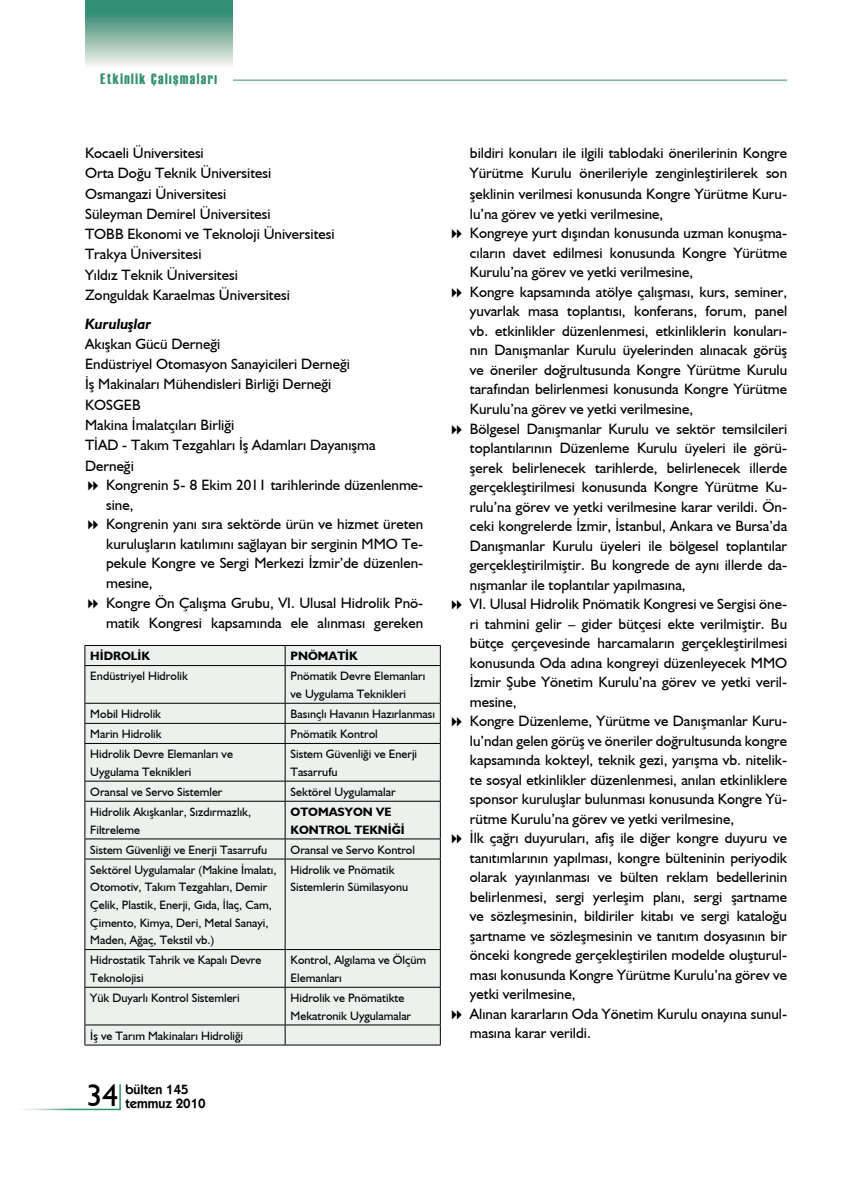
<style>
.page{position:relative;width:851px;height:1191px;background:#fff}
.page>*{position:absolute;margin:0;border:0;box-sizing:border-box;transform-origin:0 0}
.t1{font:31.5px "Humanist 521 BT";color:#000}
.t2{font:15px/19.5px "Humanist 521 BT";color:#000}
.t3{font:15px "Haettenschweiler";letter-spacing:.1em;color:#339072}
.t4{font:italic 700 15px "Humanist 521 BT";color:#000}
.t5{font:600 13.5px/13.5px "Kabel IT Cby BT";color:#000}
.t6{font:12.15px/17.5px "Humanist 521 BT";color:#000}
.t7{font:700 12.15px/17.5px "Humanist 521 BT";color:#000}
</style>
<div class="page">
<hr style="left:161px;top:80px;width:626px;height:1px;background:#339072">
<svg style="left:85px;top:0;width:147px;height:81px"></svg>
<hr style="left:119px;top:1084px;width:2px;height:25px;background:#339072">
<hr style="left:20px;top:1108px;width:101px;height:2px;background:#fff">
<div style="left:86px;top:646px;width:354px;height:398px;background:#ecf1ed"></div>
<hr style="left:85px;top:645px;width:200px;height:1px;background:#000">
<svg style="left:85px;top:646px;width:1px;height:19px"></svg>
<hr style="left:285px;top:645px;width:155px;height:1px;background:#000">
<svg style="left:285px;top:646px;width:1px;height:19px"></svg>
<svg style="left:440px;top:646px;width:1px;height:19px"></svg>
<hr style="left:85px;top:665px;width:200px;height:1px;background:#000">
<hr style="left:85px;top:666px;width:1px;height:37px;background:#000">
<hr style="left:285px;top:665px;width:155px;height:1px;background:#000">
<hr style="left:285px;top:666px;width:1px;height:37px;background:#000">
<hr style="left:440px;top:666px;width:1px;height:37px;background:#000">
<hr style="left:85px;top:703px;width:200px;height:1px;background:#000">
<hr style="left:285px;top:703px;width:155px;height:1px;background:#000">
<hr style="left:85px;top:723px;width:200px;height:1px;background:#000">
<svg style="left:85px;top:703px;width:1px;height:40px"></svg>
<hr style="left:285px;top:723px;width:155px;height:1px;background:#000">
<svg style="left:285px;top:703px;width:1px;height:40px"></svg>
<svg style="left:440px;top:703px;width:1px;height:40px"></svg>
<hr style="left:85px;top:743px;width:200px;height:1px;background:#000">
<hr style="left:85px;top:744px;width:1px;height:37px;background:#000">
<hr style="left:285px;top:743px;width:155px;height:1px;background:#000">
<hr style="left:285px;top:744px;width:1px;height:37px;background:#000">
<hr style="left:440px;top:744px;width:1px;height:37px;background:#000">
<hr style="left:85px;top:781px;width:200px;height:1px;background:#000">
<svg style="left:85px;top:781px;width:1px;height:20px"></svg>
<hr style="left:285px;top:781px;width:155px;height:1px;background:#000">
<svg style="left:285px;top:781px;width:1px;height:20px"></svg>
<svg style="left:440px;top:781px;width:1px;height:20px"></svg>
<hr style="left:85px;top:801px;width:200px;height:1px;background:#000">
<hr style="left:85px;top:801px;width:1px;height:37px;background:#000">
<hr style="left:285px;top:801px;width:155px;height:1px;background:#000">
<hr style="left:285px;top:801px;width:1px;height:37px;background:#000">
<hr style="left:440px;top:801px;width:1px;height:37px;background:#000">
<hr style="left:85px;top:838px;width:200px;height:1px;background:#000">
<svg style="left:85px;top:839px;width:1px;height:19px"></svg>
<hr style="left:285px;top:838px;width:155px;height:1px;background:#000">
<svg style="left:285px;top:839px;width:1px;height:19px"></svg>
<svg style="left:440px;top:839px;width:1px;height:19px"></svg>
<hr style="left:85px;top:858px;width:200px;height:1px;background:#000">
<hr style="left:85px;top:859px;width:1px;height:90px;background:#000">
<hr style="left:285px;top:858px;width:155px;height:1px;background:#000">
<hr style="left:285px;top:859px;width:1px;height:90px;background:#000">
<hr style="left:440px;top:859px;width:1px;height:90px;background:#000">
<hr style="left:85px;top:949px;width:200px;height:1px;background:#000">
<hr style="left:85px;top:950px;width:1px;height:37px;background:#000">
<hr style="left:285px;top:949px;width:155px;height:1px;background:#000">
<hr style="left:285px;top:950px;width:1px;height:37px;background:#000">
<hr style="left:440px;top:950px;width:1px;height:37px;background:#000">
<hr style="left:85px;top:987px;width:200px;height:1px;background:#000">
<hr style="left:85px;top:987px;width:1px;height:37px;background:#000">
<hr style="left:285px;top:987px;width:155px;height:1px;background:#000">
<hr style="left:285px;top:987px;width:1px;height:37px;background:#000">
<hr style="left:440px;top:987px;width:1px;height:37px;background:#000">
<hr style="left:85px;top:1024px;width:200px;height:1px;background:#000">
<svg style="left:85px;top:1025px;width:1px;height:19px"></svg>
<hr style="left:285px;top:1024px;width:155px;height:1px;background:#000">
<svg style="left:285px;top:1025px;width:1px;height:19px"></svg>
<svg style="left:440px;top:1025px;width:1px;height:19px"></svg>
<hr style="left:85px;top:1044px;width:200px;height:1px;background:#000">
<hr style="left:285px;top:1044px;width:155px;height:1px;background:#000">
<p class="t3" style="left:100px;top:69px;width:118px">Etkinlik Çalışmaları</p>
<p class="t2" style="left:85px;top:143px;width:251px;line-height:20.2px">Kocaeli Üniversitesi<br>Orta Doğu Teknik Üniversitesi<br>Osmangazi Üniversitesi<br>Süleyman Demirel Üniversitesi<br>TOBB Ekonomi ve Teknoloji Üniversitesi<br>Trakya Üniversitesi<br>Yıldız Teknik Üniversitesi<br>Zonguldak Karaelmas Üniversitesi</p>
<p class="t4" style="left:85px;top:314px;width:68px">Kuruluşlar</p>
<p class="t2" style="left:85px;top:333px;width:292px;line-height:20.2px">Akışkan Gücü Derneği<br>Endüstriyel Otomasyon Sanayicileri Derneği<br>İş Makinaları Mühendisleri Birliği Derneği<br>KOSGEB<br>Makina İmalatçıları Birliği<br>TİAD - Takım Tezgahları İş Adamları Dayanışma<br>Derneği</p>
<p class="t2" style="left:106px;top:475px;width:319px">Kongrenin 5- 8 Ekim 2011 tarihlerinde düzenlenme&shy;sine,<br>Kongrenin yanı sıra sektörde ürün ve hizmet üreten kuruluşların katılımını sağlayan bir serginin MMO Te&shy;pekule Kongre ve Sergi Merkezi İzmir’de düzenlen&shy;mesine,<br>Kongre Ön Çalışma Grubu, VI. Ulusal Hidrolik Pnö&shy;matik Kongresi kapsamında ele alınması gereken</p>
<p class="t7" style="left:90px;top:647px;width:61px">HİDROLİK</p>
<p class="t7" style="left:290px;top:647px;width:69px">PNÖMATİK</p>
<p class="t6" style="left:90px;top:667px;width:99px">Endüstriyel Hidrolik</p>
<p class="t6" style="left:290px;top:667px;width:136px">Pnömatik Devre Elemanları ve Uygulama Teknikleri</p>
<p class="t6" style="left:90px;top:705px;width:72px">Mobil Hidrolik</p>
<p class="t6" style="left:290px;top:705px;width:146px">Basınçlı Havanın Hazırlanması</p>
<p class="t6" style="left:90px;top:725px;width:73px">Marin Hidrolik</p>
<p class="t6" style="left:290px;top:725px;width:89px">Pnömatik Kontrol</p>
<p class="t6" style="left:90px;top:745px;width:144px">Hidrolik Devre Elemanları ve<br>Uygulama Teknikleri</p>
<p class="t6" style="left:290px;top:745px;width:128px">Sistem Güvenliği ve Enerji<br>Tasarrufu</p>
<p class="t6" style="left:90px;top:782px;width:134px">Oransal ve Servo Sistemler</p>
<p class="t6" style="left:290px;top:782px;width:107px">Sektörel Uygulamalar</p>
<p class="t6" style="left:90px;top:802px;width:162px">Hidrolik Akışkanlar, Sızdırmazlık,<br>Filtreleme</p>
<p class="t7" style="left:290px;top:802px;width:116px">OTOMASYON VE<br>KONTROL TEKNİĞİ</p>
<p class="t6" style="left:90px;top:840px;width:178px">Sistem Güvenliği ve Enerji Tasarrufu</p>
<p class="t6" style="left:290px;top:840px;width:126px">Oransal ve Servo Kontrol</p>
<p class="t6" style="left:90px;top:860px;width:188px">Sektörel Uygulamalar (Makine İmalatı, Otomotiv, Takım Tezgahları, Demir Çelik, Plastik, Enerji, Gıda, İlaç, Cam, Çimento, Kimya, Deri, Metal Sanayi, Maden, Ağaç, Tekstil vb.)</p>
<p class="t6" style="left:290px;top:860px;width:119px">Hidrolik ve Pnömatik<br>Sistemlerin Sümilasyonu</p>
<p class="t6" style="left:90px;top:951px;width:172px">Hidrostatik Tahrik ve Kapalı Devre<br>Teknolojisi</p>
<p class="t6" style="left:290px;top:951px;width:137px">Kontrol, Algılama ve Ölçüm<br>Elemanları</p>
<p class="t6" style="left:90px;top:988px;width:151px">Yük Duyarlı Kontrol Sistemleri</p>
<p class="t6" style="left:290px;top:988px;width:122px">Hidrolik ve Pnömatikte<br>Mekatronik Uygulamalar</p>
<p class="t6" style="left:90px;top:1026px;width:154px">İş ve Tarım Makinaları Hidroliği</p>
<h1 class="t1" style="left:86px;top:1076px;width:33px">34</h1>
<p class="t5" style="left:125px;top:1082px;width:82px">bülten 145 temmuz 2010</p>
<p class="t2" style="left:470px;top:143px;width:319px">bildiri konuları ile ilgili tablodaki önerilerinin Kongre Yürütme Kurulu önerileriyle zenginleştirilerek son şeklinin verilmesi konusunda Kongre Yürütme Kuru&shy;lu’na görev ve yetki verilmesine,<br>Kongreye yurt dışından konusunda uzman konuşma&shy;cıların davet edilmesi konusunda Kongre Yürütme Kurulu’na görev ve yetki verilmesine,<br>Kongre kapsamında atölye çalışması, kurs, seminer, yuvarlak masa toplantısı, konferans, forum, panel vb. etkinlikler düzenlenmesi, etkinliklerin konuları&shy;nın Danışmanlar Kurulu üyelerinden alınacak görüş ve öneriler doğrultusunda Kongre Yürütme Kurulu tarafından belirlenmesi konusunda Kongre Yürütme Kurulu’na görev ve yetki verilmesine,<br>Bölgesel Danışmanlar Kurulu ve sektör temsilcileri toplantılarının Düzenleme Kurulu üyeleri ile görü&shy;şerek belirlenecek tarihlerde, belirlenecek illerde gerçekleştirilmesi konusunda Kongre Yürütme Ku&shy;rulu’na görev ve yetki verilmesine karar verildi. Ön&shy;ceki kongrelerde İzmir, İstanbul, Ankara ve Bursa’da Danışmanlar Kurulu üyeleri ile bölgesel toplantılar gerçekleştirilmiştir. Bu kongrede de aynı illerde da&shy;nışmanlar ile toplantılar yapılmasına,<br>VI. Ulusal Hidrolik Pnömatik Kongresi ve Sergisi öne&shy;ri tahmini gelir – gider bütçesi ekte verilmiştir. Bu bütçe çerçevesinde harcamaların gerçekleştirilmesi konusunda Oda adına kongreyi düzenleyecek MMO İzmir Şube Yönetim Kurulu’na görev ve yetki veril&shy;mesine,<br>Kongre Düzenleme, Yürütme ve Danışmanlar Kuru&shy;lu’ndan gelen görüş ve öneriler doğrultusunda kongre kapsamında kokteyl, teknik gezi, yarışma vb. nitelik&shy;te sosyal etkinlikler düzenlenmesi, anılan etkinliklere sponsor kuruluşlar bulunması konusunda Kongre Yü&shy;rütme Kurulu’na görev ve yetki verilmesine,<br>İlk çağrı duyuruları, afiş ile diğer kongre duyuru ve tanıtımlarının yapılması, kongre bülteninin periyodik olarak yayınlanması ve bülten reklam bedellerinin belirlenmesi, sergi yerleşim planı, sergi şartname ve sözleşmesinin, bildiriler kitabı ve sergi kataloğu şartname ve sözleşmesinin ve tanıtım dosyasının bir önceki kongrede gerçekleştirilen modelde oluşturul&shy;ması konusunda Kongre Yürütme Kurulu’na görev ve yetki verilmesine,<br>Alınan kararların Oda Yönetim Kurulu onayına sunul&shy;masına karar verildi.</p>
</div>
